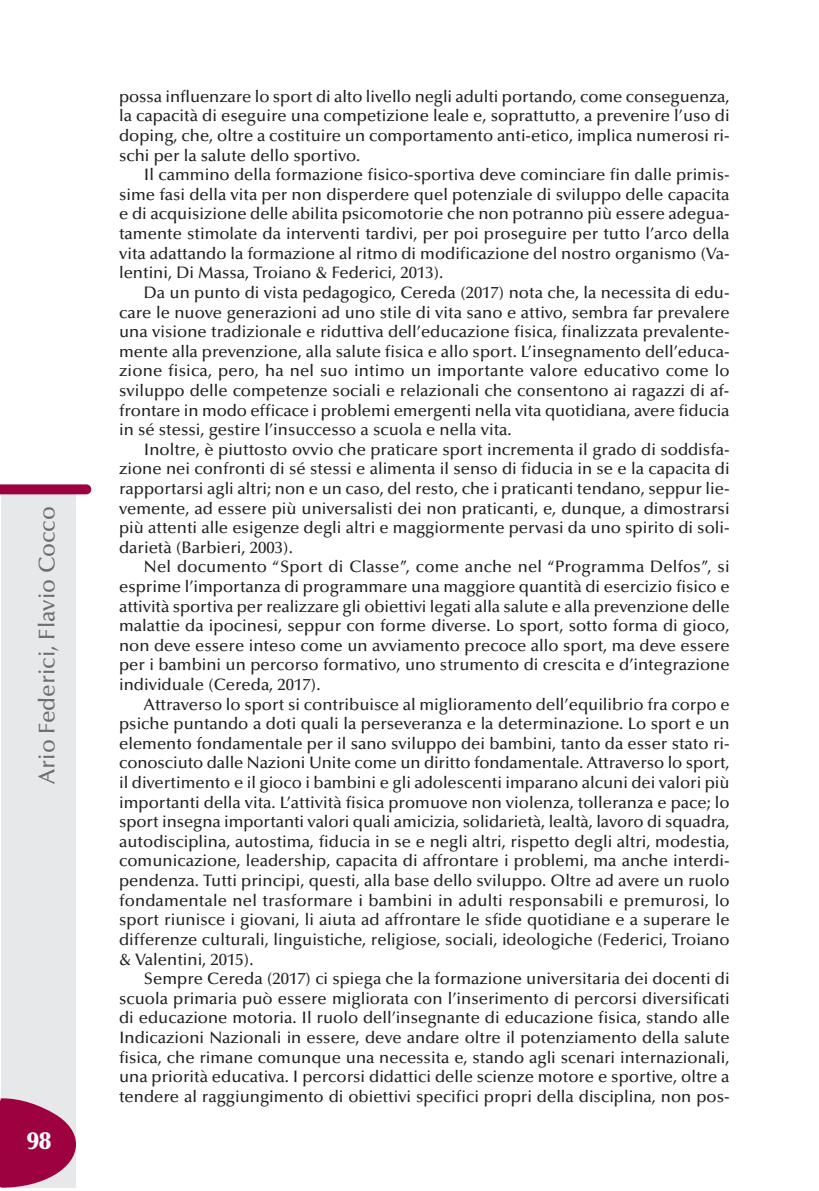
<style>
.page{position:relative;width:819px;height:1191px;background:#fff}
.page>*{position:absolute;margin:0;border:0;box-sizing:border-box;transform-origin:0 0}
.t1{font:900 24.5px "Optima";color:#fff}
.t2{font:500 22.75px "Optima";color:#6c6d70}
.t3{font:500 16.62px/19.6px "Optima";color:#231f20;text-align:justify}
</style>
<div class="page">
<div style="left:2px;top:492px;width:74px;height:695px;background:#e7e8e9"></div>
<svg style="left:0;top:484px;width:91px;height:10px"></svg>
<svg style="left:0;top:1097px;width:76px;height:90px"></svg>
<h2 class="t2" style="left:38px;top:783px;width:279px;rotate:-90deg">Ario Federici, Flavio Cocco</h2>
<h1 class="t1" style="left:27px;top:1131px;width:26px">98</h1>
<p class="t3" style="left:119px;top:88px;width:612px">possa influenzare lo sport di alto livello negli adulti portando, come conseguenza, la capacità di eseguire una competizione leale e, soprattutto, a prevenire l’uso di doping, che, oltre a costituire un comportamento anti-etico, implica numerosi ri&shy;schi per la salute dello sportivo.</p>
<p class="t3" style="left:119px;top:166px;width:612px;text-indent:25px">Il cammino della formazione fisico-sportiva deve cominciare fin dalle primis&shy;sime fasi della vita per non disperdere quel potenziale di sviluppo delle capacita e di acquisizione delle abilita psicomotorie che non potranno più essere adegua&shy;tamente stimolate da interventi tardivi, per poi proseguire per tutto l’arco della vita adattando la formazione al ritmo di modificazione del nostro organismo (Va&shy;lentini, Di Massa, Troiano &amp; Federici, 2013).</p>
<p class="t3" style="left:119px;top:284px;width:612px;text-indent:25px">Da un punto di vista pedagogico, Cereda (2017) nota che, la necessita di edu&shy;care le nuove generazioni ad uno stile di vita sano e attivo, sembra far prevalere una visione tradizionale e riduttiva dell’educazione fisica, finalizzata prevalente&shy;mente alla prevenzione, alla salute fisica e allo sport. L’insegnamento dell’educa&shy;zione fisica, pero, ha nel suo intimo un importante valore educativo come lo sviluppo delle competenze sociali e relazionali che consentono ai ragazzi di af&shy;frontare in modo efficace i problemi emergenti nella vita quotidiana, avere fiducia in sé stessi, gestire l’insuccesso a scuola e nella vita.</p>
<p class="t3" style="left:119px;top:441px;width:612px;text-indent:25px">Inoltre, è piuttosto ovvio che praticare sport incrementa il grado di soddisfa&shy;zione nei confronti di sé stessi e alimenta il senso di fiducia in se e la capacita di rapportarsi agli altri; non e un caso, del resto, che i praticanti tendano, seppur lie&shy;vemente, ad essere più universalisti dei non praticanti, e, dunque, a dimostrarsi più attenti alle esigenze degli altri e maggiormente pervasi da uno spirito di soli&shy;darietà (Barbieri, 2003).</p>
<p class="t3" style="left:119px;top:558px;width:612px;text-indent:25px">Nel documento “Sport di Classe”, come anche nel “Programma Delfos”, si esprime l’importanza di programmare una maggiore quantità di esercizio fisico e attività sportiva per realizzare gli obiettivi legati alla salute e alla prevenzione delle malattie da ipocinesi, seppur con forme diverse. Lo sport, sotto forma di gioco, non deve essere inteso come un avviamento precoce allo sport, ma deve essere per i bambini un percorso formativo, uno strumento di crescita e d’integrazione individuale (Cereda, 2017).</p>
<p class="t3" style="left:119px;top:696px;width:612px;text-indent:25px">Attraverso lo sport si contribuisce al miglioramento dell’equilibrio fra corpo e psiche puntando a doti quali la perseveranza e la determinazione. Lo sport e un elemento fondamentale per il sano sviluppo dei bambini, tanto da esser stato ri&shy;conosciuto dalle Nazioni Unite come un diritto fondamentale. Attraverso lo sport, il divertimento e il gioco i bambini e gli adolescenti imparano alcuni dei valori più importanti della vita. L’attività fisica promuove non violenza, tolleranza e pace; lo sport insegna importanti valori quali amicizia, solidarietà, lealtà, lavoro di squadra, autodisciplina, autostima, fiducia in se e negli altri, rispetto degli altri, modestia, comunicazione, leadership, capacita di affrontare i problemi, ma anche interdi&shy;pendenza. Tutti principi, questi, alla base dello sviluppo. Oltre ad avere un ruolo fondamentale nel trasformare i bambini in adulti responsabili e premurosi, lo sport riunisce i giovani, li aiuta ad affrontare le sfide quotidiane e a superare le differenze culturali, linguistiche, religiose, sociali, ideologiche (Federici, Troiano &amp; Valentini, 2015).</p>
<p class="t3" style="left:119px;top:970px;width:612px;text-indent:25px">Sempre Cereda (2017) ci spiega che la formazione universitaria dei docenti di scuola primaria può essere migliorata con l’inserimento di percorsi diversificati di educazione motoria. Il ruolo dell’insegnante di educazione fisica, stando alle Indicazioni Nazionali in essere, deve andare oltre il potenziamento della salute fisica, che rimane comunque una necessita e, stando agli scenari internazionali, una priorità educativa. I percorsi didattici delle scienze motore e sportive, oltre a tendere al raggiungimento di obiettivi specifici propri della disciplina, non pos-</p>
</div>
